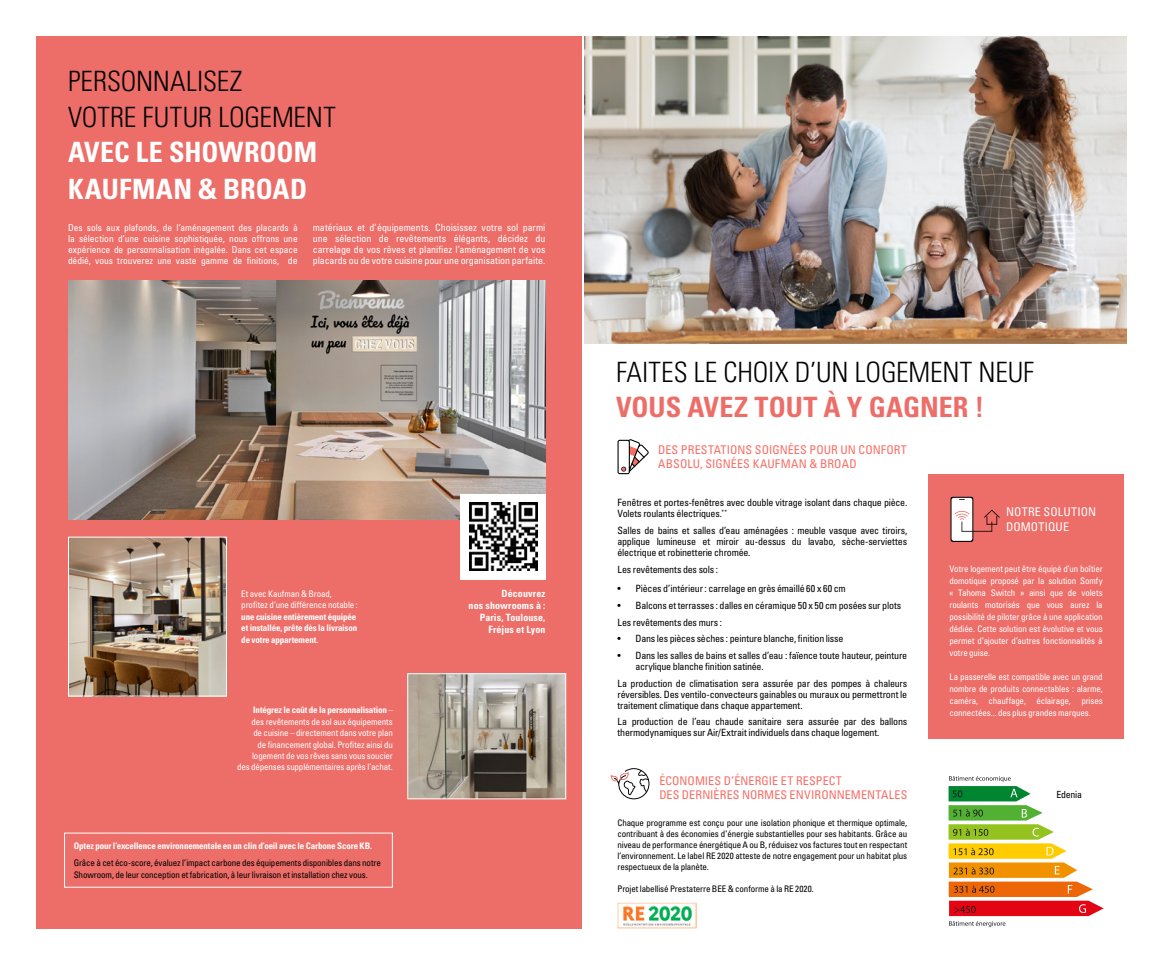
<style>
.page{position:relative;width:1163px;height:964px;background:#fff}
.page>*{position:absolute;margin:0;border:0;box-sizing:border-box;transform-origin:0 0}
.t1{font:300 condensed 28px/36.4px "Univers LT Std";letter-spacing:-.005em;color:#000}
.t2{font:700 condensed 28px/36.8px "Univers LT Std";color:#fff}
.t3{font:700 condensed 28px "Univers LT Std";color:#ed6d68}
.t4{font:condensed 12px/14.4px "Univers LT Std";letter-spacing:.01em;color:#f76e66}
.t5{font:condensed 12px/14.4px "Univers LT Std";letter-spacing:.01em;color:#fff}
.t6{font:condensed 10px/11px "Univers LT Std";letter-spacing:-.02em;color:#000}
.t7{font:condensed 10px/11px "Univers LT Std";letter-spacing:-.005em;color:#fff;text-align:justify}
.t8{font:700 condensed 10px/12px "Univers LT Std";letter-spacing:.01em;color:#fff;text-align:right}
.t9{font:condensed 9.8px "Univers LT Std";letter-spacing:-.025em;color:#000}
.t10{font:condensed 9.5px/11px "Univers LT Std";letter-spacing:-.005em;color:#fff;text-align:justify}
.t11{font:condensed 9px/12px "Univers LT Std";letter-spacing:-.015em;color:#fff;text-align:justify}
.t12{font:condensed 9px/11px "Univers LT Std";letter-spacing:-.015em;color:#000}
.t13{font:700 condensed 9px/11.5px "Univers LT Std";letter-spacing:-.015em;color:#fff}
.s1{font-size:10px}
.s2{font-weight:700}
</style>
<div class="page">
<div style="left:36px;top:36px;width:545px;height:892px;background:#ed6d68"></div>
<img style="left:584px;top:36px;width:542px;height:307px">
<div style="left:928px;top:474px;width:195px;height:265px;background:#ed6d68"></div>
<svg style="left:950px;top:497px;width:23px;height:45px"></svg>
<div style="left:951px;top:498px;width:21px;height:43px;background:#fff;border-radius:2px"></div>
<hr style="left:961px;top:531px;width:31px;height:1px;background:#000">
<svg style="left:983px;top:510px;width:16px;height:22px"></svg>
<svg style="left:954px;top:511px;width:15px;height:21px"></svg>
<img style="left:68px;top:281px;width:477px;height:238px">
<img style="left:409px;top:675px;width:155px;height:122px">
<div style="left:407px;top:673px;width:159px;height:126px;border:1px solid #fff"></div>
<img style="left:70px;top:539px;width:155px;height:155px">
<div style="left:68px;top:537px;width:159px;height:159px;border:1px solid #fff"></div>
<div style="left:460px;top:494px;width:85px;height:85px;background:#fff"></div>
<img style="left:469px;top:503px;width:68px;height:68px">
<img style="left:617px;top:903px;width:79px;height:25px">
<svg style="left:610px;top:768px;width:39px;height:31px"></svg>
<svg style="left:948px;top:776px;width:155px;height:151px"></svg>
<div style="left:64px;top:832px;width:329px;height:56px;border:1px solid #fff"></div>
<svg style="left:617px;top:439px;width:32px;height:35px"></svg>
<h1 class="t1" style="left:68px;top:63px;width:269px">PERSONNALISEZ<br>VOTRE FUTUR LOGEMENT</h1>
<h1 class="t2" style="left:68px;top:133px;width:250px">AVEC LE SHOWROOM<br>KAUFMAN &amp; BROAD</h1>
<p class="t10" style="left:68px;top:222px;width:231px">Des sols aux plafonds, de l’aménagement des placards à la sélection d’une cuisine sophistiquée, nous offrons une expérience de personnalisation inégalée. Dans cet espace dédié, vous trouverez une vaste gamme de finitions, <span class="s1">de</span></p>
<p class="t7" style="left:313px;top:221px;width:234px">matériaux et d’équipements. Choisissez votre sol parmi une sélection de revêtements élégants, décidez du carrelage de vos rêves et planifiez l’aménagement de vos placards ou de votre cuisine pour une organisation parfaite.</p>
<p class="t11" style="left:241px;top:588px;width:118px;line-height:11.5px">Et avec Kaufman &amp; Broad, profitez d’une différence notable :</p>
<p class="t13" style="left:241px;top:611px;width:117px">une cuisine entièrement équipée et installée, prête dès la livraison de votre appartement.</p>
<p class="t11" style="left:251px;top:704px;width:143px;line-height:11.5px;text-align:right"><span class="s2">Intégrez le coût de la personnalisation</span> – des revêtements de sol aux équipements de cuisine – directement dans votre plan de financement global. Profitez ainsi du logement de vos rêves sans vous soucier</p>
<p class="t11" style="left:237px;top:760px;width:157px">des dépenses supplémentaires après l’achat.</p>
<p class="t13" style="left:74px;top:840px;width:300px">Optez pour l’excellence environnementale en un clin d’oeil avec le Carbone Score KB.</p>
<p class="t12" style="left:74px;top:857px;width:309px;line-height:11.5px">Grâce à cet éco-score, évaluez l’impact carbone des équipements disponibles dans notre<br>Showroom, de leur conception et fabrication, à leur livraison et installation chez vous.</p>
<p class="t8" style="left:468px;top:587px;width:78px">Découvrez<br>nos showrooms à :<br>Paris, Toulouse,<br>Fréjus et Lyon</p>
<h1 class="t1" style="left:616px;top:354px;width:419px">FAITES LE CHOIX D’UN LOGEMENT NEUF</h1>
<h1 class="t3" style="left:616px;top:389px;width:369px">VOUS AVEZ TOUT À Y GAGNER !</h1>
<p class="t4" style="left:658px;top:442px;width:250px">DES PRESTATIONS SOIGNÉES POUR UN CONFORT<br>ABSOLU, SIGNÉES KAUFMAN &amp; BROAD</p>
<p class="t6" style="left:617px;top:497px;width:291px">Fenêtres et portes-fenêtres avec double vitrage isolant dans chaque pièce.<br>Volets roulants électriques.<sup>**</sup></p>
<p class="t6" style="left:617px;top:525px;width:291px;text-align:justify">Salles de bains et salles d’eau aménagées : meuble vasque avec tiroirs, applique lumineuse et miroir au-dessus du lavabo, sèche-serviettes électrique et robinetterie chromée.</p>
<p class="t6" style="left:617px;top:563px;width:102px">Les revêtements des sols :</p>
<p class="t6" style="left:617px;top:583px;width:230px">• Pièces d’intérieur : carrelage en grès émaillé 60 x 60 cm</p>
<p class="t6" style="left:617px;top:597px;width:285px;line-height:16.7px">• Balcons et terrasses : dalles en céramique 50 x 50 cm posées sur plots<br>Les revêtements des murs :</p>
<p class="t6" style="left:617px;top:633px;width:227px">• Dans les pièces sèches : peinture blanche, finition lisse</p>
<p class="t6" style="left:635px;top:650px;width:273px;text-indent:-18px">• Dans les salles de bains et salles d’eau : faïence toute hauteur, peinture acrylique blanche finition satinée.</p>
<p class="t6" style="left:617px;top:677px;width:291px;text-align:justify">La production de climatisation sera assurée par des pompes à chaleurs réversibles. Des ventilo-convecteurs gainables ou muraux ou permettront le traitement climatique dans chaque appartement.</p>
<p class="t6" style="left:617px;top:716px;width:291px">La production de l’eau chaude sanitaire sera assurée par des ballons thermodynamiques sur Air/Extrait individuels dans chaque logement.</p>
<p class="t4" style="left:659px;top:773px;width:250px">ÉCONOMIES D’ÉNERGIE ET RESPECT<br>DES DERNIÈRES NORMES ENVIRONNEMENTALES</p>
<p class="t12" style="left:617px;top:817px;width:291px;text-align:justify">Chaque programme est conçu pour une isolation phonique et thermique optimale, contribuant à des économies d’énergie substantielles pour ses habitants. Grâce au niveau de performance énergétique A ou B, réduisez vos factures tout en respectant l’environnement. Le label RE 2020 atteste de notre engagement pour un habitat plus respectueux de la planète.</p>
<p class="t12" style="left:617px;top:883px;width:198px">Projet labellisé Prestaterre BEE &amp; conforme à la RE 2020.</p>
<p class="t5" style="left:1005px;top:505px;width:91px">NOTRE SOLUTION<br>DOMOTIQUE</p>
<p class="t11" style="left:949px;top:563px;width:155px">Votre logement peut être équipé d’un boîtier domotique proposé par la solution Somfy « Tahoma Switch » ainsi que de volets roulants motorisés que vous aurez la possibilité de piloter grâce à une application dédiée. Cette solution est évolutive et vous permet d’ajouter d’autres fonctionnalités à votre guise.</p>
<p class="t11" style="left:949px;top:671px;width:155px">La passerelle est compatible avec un grand nombre de produits connectables : alarme, caméra, chauffage, éclairage, prises connectées... des plus grandes marques.</p>
<p class="t9" style="left:1056px;top:788px;width:27px">Edenia</p>
</div>
